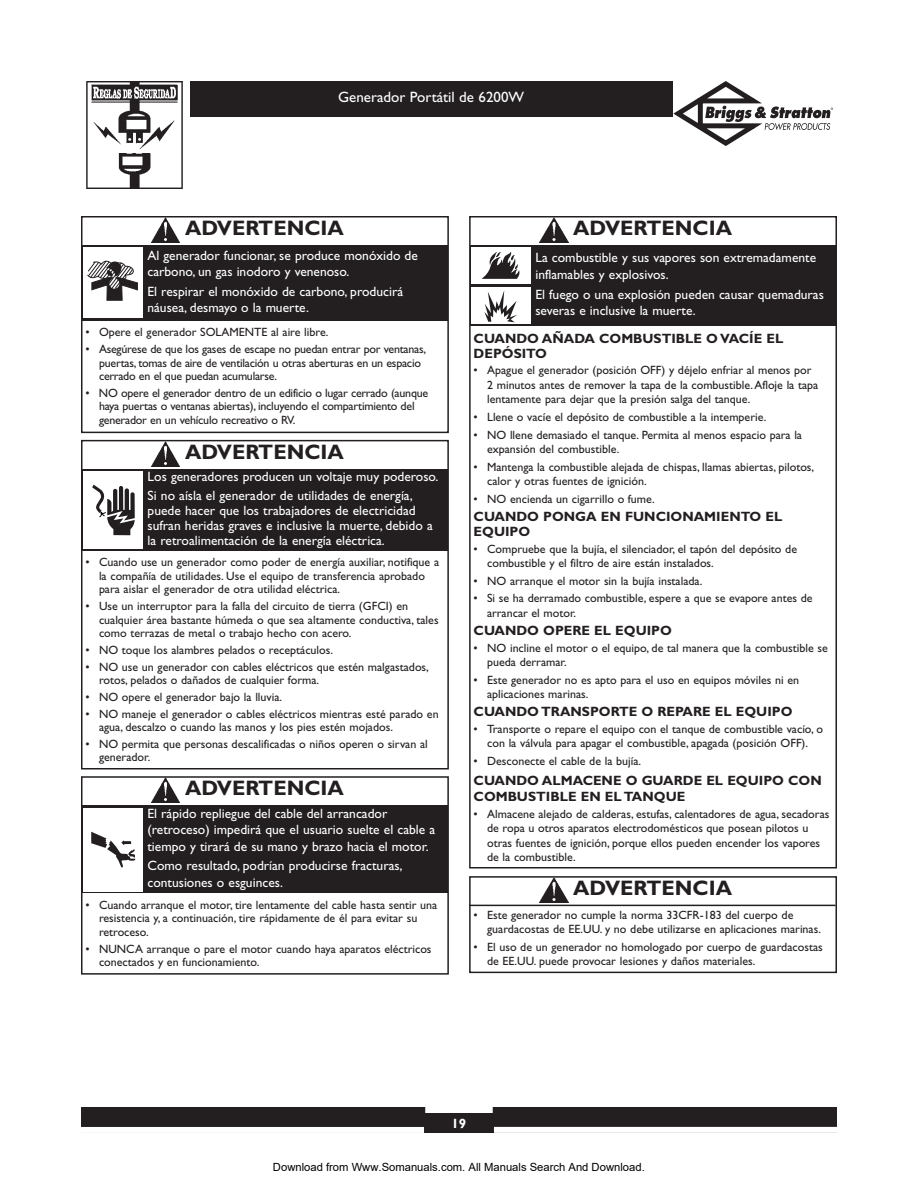
<style>
.page{position:relative;width:918px;height:1188px;background:#fff}
.page>*{position:absolute;margin:0;border:0;box-sizing:border-box;transform-origin:0 0}
.t1{font:700 21px "Gill Sans";color:#231f20}
.t2{font:15px "Gill Sans";color:#fff}
.t3{font:13.5px/16.5px "Gill Sans";color:#fff}
.t4{font:700 13.5px/15px "Gill Sans";color:#231f20}
.t5{font:700 13.5px "Gill Sans";color:#fff}
.t6{font:12px/14.4px "Gill Sans";color:#231f20}
.t7{font:12px/13.5px "Gill Sans";letter-spacing:-.02em;color:#231f20}
.t8{font:11.25px "Arial";color:#000}
</style>
<div class="page">
<div style="left:191px;top:81px;width:482px;height:36px;background:#231f20"></div>
<svg style="left:673px;top:81px;width:160px;height:65px"></svg>
<div style="left:81px;top:1107px;width:756px;height:26px;background:#231f20"></div>
<div style="left:425px;top:1107px;width:68px;height:6px;background:#fff"></div>
<div style="left:494px;top:1127px;width:343px;height:6px;background:#fff"></div>
<div style="left:81px;top:1127px;width:343px;height:6px;background:#fff"></div>
<img style="left:86px;top:81px;width:98px;height:108px">
<div style="left:81px;top:440px;width:368px;height:330px;border:2px solid #231f20"></div>
<div style="left:82px;top:469px;width:366px;height:82px;background:#231f20"></div>
<img style="left:152px;top:442px;width:28px;height:24px">
<div style="left:84px;top:471px;width:59px;height:77px;background:#fff"></div>
<svg style="left:92px;top:485px;width:43px;height:50px"></svg>
<div style="left:469px;top:876px;width:368px;height:97px;border:2px solid #231f20"></div>
<img style="left:540px;top:878px;width:28px;height:24px">
<hr style="left:469px;top:905px;width:367px;height:1px;background:#231f20">
<div style="left:469px;top:216px;width:368px;height:652px;border:2px solid #231f20"></div>
<div style="left:470px;top:245px;width:366px;height:81px;background:#231f20"></div>
<img style="left:540px;top:218px;width:28px;height:24px">
<div style="left:472px;top:248px;width:59px;height:36px;background:#fff"></div>
<svg style="left:482px;top:252px;width:37px;height:27px"></svg>
<div style="left:472px;top:287px;width:59px;height:37px;background:#fff"></div>
<svg style="left:484px;top:290px;width:33px;height:32px"></svg>
<div style="left:81px;top:776px;width:368px;height:199px;border:2px solid #231f20"></div>
<div style="left:82px;top:805px;width:366px;height:88px;background:#231f20"></div>
<img style="left:152px;top:778px;width:28px;height:25px">
<div style="left:84px;top:808px;width:59px;height:83px;background:#fff"></div>
<svg style="left:91px;top:832px;width:44px;height:35px"></svg>
<div style="left:81px;top:216px;width:368px;height:217px;border:2px solid #231f20"></div>
<div style="left:82px;top:245px;width:366px;height:76px;background:#231f20"></div>
<img style="left:152px;top:218px;width:28px;height:24px">
<div style="left:84px;top:248px;width:59px;height:70px;background:#fff"></div>
<svg style="left:87px;top:261px;width:51px;height:39px"></svg>
<p class="t2" style="left:338px;top:92px;width:188px">Generador Portátil de 6200W</p>
<h1 class="t1" style="left:185px;top:220px;width:160px">ADVERTENCIA</h1>
<p class="t3" style="left:147px;top:248px;width:272px">Al generador funcionar, se produce monóxido de carbono, un gas inodoro y venenoso.</p>
<p class="t3" style="left:147px;top:284px;width:257px">El respirar el monóxido de carbono, producirá náusea, desmayo o la muerte.</p>
<h1 class="t1" style="left:573px;top:220px;width:160px">ADVERTENCIA</h1>
<p class="t3" style="left:535px;top:251px;width:282px">La combustible y sus vapores son extremadamente inflamables y explosivos.</p>
<p class="t3" style="left:535px;top:287px;width:290px">El fuego o una explosión pueden causar quemaduras severas e inclusive la muerte.</p>
<p class="t6" style="left:86px;top:326px;width:245px">• Opere el generador SOLAMENTE al aire libre.</p>
<p class="t7" style="left:99px;top:344px;width:329px;text-indent:-14px">• Asegúrese de que los gases de escape no puedan entrar por ventanas, puertas, tomas de aire de ventilación u otras aberturas en un espacio cerrado en el que puedan acumularse.</p>
<p class="t7" style="left:99px;top:387px;width:331px;text-indent:-14px">• NO opere el generador dentro de un edificio o lugar cerrado (aunque haya puertas o ventanas abiertas), incluyendo el compartimiento del generador en un vehículo recreativo o RV.</p>
<h1 class="t1" style="left:185px;top:444px;width:160px">ADVERTENCIA</h1>
<p class="t3" style="left:148px;top:469px;width:292px;line-height:18.3px">Los generadores producen un voltaje muy poderoso.<br>Si no aísla el generador de utilidades de energía,</p>
<p class="t3" style="left:148px;top:504px;width:287px;line-height:15px">puede hacer que los trabajadores de electricidad sufran heridas graves e inclusive la muerte, debido a la retroalimentación de la energía eléctrica.</p>
<p class="t6" style="left:99px;top:557px;width:342px;line-height:13.5px;text-indent:-14px">• Cuando use un generador como poder de energía auxiliar, notifique a la compañía de utilidades. Use el equipo de transferencia aprobado para aislar el generador de otra utilidad eléctrica.</p>
<p class="t6" style="left:99px;top:601px;width:341px;line-height:13.5px;text-indent:-14px">• Use un interruptor para la falla del circuito de tierra (GFCI) en cualquier área bastante húmeda o que sea altamente conductiva, tales como terrazas de metal o trabajo hecho con acero.</p>
<p class="t6" style="left:86px;top:644px;width:249px">• NO toque los alambres pelados o receptáculos.</p>
<p class="t6" style="left:99px;top:661px;width:331px;line-height:13.5px;text-indent:-14px">• NO use un generador con cables eléctricos que estén malgastados, rotos, pelados o dañados de cualquier forma.</p>
<p class="t6" style="left:86px;top:691px;width:198px">• NO opere el generador bajo la lluvia.</p>
<p class="t6" style="left:99px;top:708px;width:341px;line-height:13.5px;text-indent:-14px">• NO maneje el generador o cables eléctricos mientras esté parado en agua, descalzo o cuando las manos y los pies estén mojados.</p>
<p class="t6" style="left:99px;top:738px;width:330px;line-height:13.5px;text-indent:-14px">• NO permita que personas descalificadas o niños operen o sirvan al generador.</p>
<h1 class="t1" style="left:185px;top:781px;width:160px">ADVERTENCIA</h1>
<p class="t3" style="left:147px;top:806px;width:289px">El rápido repliegue del cable del arrancador (retroceso) impedirá que el usuario suelte el cable a tiempo y tirará de su mano y brazo hacia el motor.</p>
<p class="t3" style="left:147px;top:859px;width:257px">Como resultado, podrían producirse fracturas, contusiones o esguinces.</p>
<p class="t6" style="left:99px;top:900px;width:340px;line-height:13.5px;text-indent:-14px">• Cuando arranque el motor, tire lentamente del cable hasta sentir una resistencia y, a continuación, tire rápidamente de él para evitar su retroceso.</p>
<p class="t6" style="left:99px;top:943px;width:334px;line-height:13.5px;text-indent:-14px">• NUNCA arranque o pare el motor cuando haya aparatos eléctricos conectados y en funcionamiento.</p>
<p class="t4" style="left:474px;top:332px;width:311px">CUANDO AÑADA COMBUSTIBLE O VACÍE EL<br>DEPÓSITO</p>
<p class="t6" style="left:487px;top:365px;width:333px;text-indent:-14px">• Apague el generador (posición OFF) y déjelo enfriar al menos por<br>2 minutos antes de remover la tapa de la combustible.Afloje la tapa lentamente para dejar que la presión salga del tanque.</p>
<p class="t6" style="left:474px;top:411px;width:294px">• Llene o vacíe el depósito de combustible a la intemperie.</p>
<p class="t6" style="left:487px;top:429px;width:316px;text-indent:-14px">• NO llene demasiado el tanque. Permita al menos espacio para la expansión del combustible.</p>
<p class="t6" style="left:487px;top:461px;width:329px;text-indent:-14px">• Mantenga la combustible alejada de chispas, llamas abiertas, pilotos, calor y otras fuentes de ignición.</p>
<p class="t6" style="left:474px;top:493px;width:183px">• NO encienda un cigarrillo o fume.</p>
<p class="t4" style="left:474px;top:510px;width:310px">CUANDO PONGA EN FUNCIONAMIENTO EL<br>EQUIPO</p>
<p class="t6" style="left:487px;top:543px;width:312px;text-indent:-14px">• Compruebe que la bujía, el silenciador, el tapón del depósito de combustible y el filtro de aire están instalados.</p>
<p class="t6" style="left:474px;top:575px;width:230px">• NO arranque el motor sin la bujía instalada.</p>
<p class="t6" style="left:487px;top:592px;width:327px;text-indent:-14px">• Si se ha derramado combustible, espere a que se evapore antes de arrancar el motor.</p>
<p class="t4" style="left:474px;top:624px;width:200px">CUANDO OPERE EL EQUIPO</p>
<p class="t6" style="left:487px;top:642px;width:342px;text-indent:-14px">• NO incline el motor o el equipo, de tal manera que la combustible se pueda derramar.</p>
<p class="t6" style="left:487px;top:674px;width:314px;text-indent:-14px">• Este generador no es apto para el uso en equipos móviles ni en aplicaciones marinas.</p>
<p class="t4" style="left:474px;top:706px;width:320px">CUANDO TRANSPORTE O REPARE EL EQUIPO</p>
<p class="t6" style="left:474px;top:723px;width:351px;text-align:center">• Transporte o repare el equipo con el tanque de combustible vacío, o con la válvula para apagar el combustible, apagada (posición OFF).</p>
<p class="t6" style="left:474px;top:755px;width:169px">• Desconecte el cable de la bujía.</p>
<p class="t4" style="left:474px;top:773px;width:350px;line-height:16.5px">CUANDO ALMACENE O GUARDE EL EQUIPO CON<br>COMBUSTIBLE EN EL TANQUE</p>
<p class="t6" style="left:487px;top:808px;width:344px;text-indent:-14px">• Almacene alejado de calderas, estufas, calentadores de agua, secadoras de ropa u otros aparatos electrodomésticos que posean pilotos u otras fuentes de ignición, porque ellos pueden encender los vapores de la combustible.</p>
<h1 class="t1" style="left:573px;top:881px;width:160px">ADVERTENCIA</h1>
<p class="t6" style="left:487px;top:909px;width:335px;text-indent:-14px">• Este generador no cumple la norma 33CFR-183 del cuerpo de guardacostas de EE.UU. y no debe utilizarse en aplicaciones marinas.</p>
<p class="t6" style="left:487px;top:941px;width:337px;text-indent:-14px">• El uso de un generador no homologado por cuerpo de guardacostas de EE.UU. puede provocar lesiones y daños materiales.</p>
<p class="t5" style="left:452px;top:1119px;width:16px">19</p>
<p class="t8" style="left:273px;top:1160px;width:373px">Download from Www.Somanuals.com. All Manuals Search And Download.</p>
</div>
